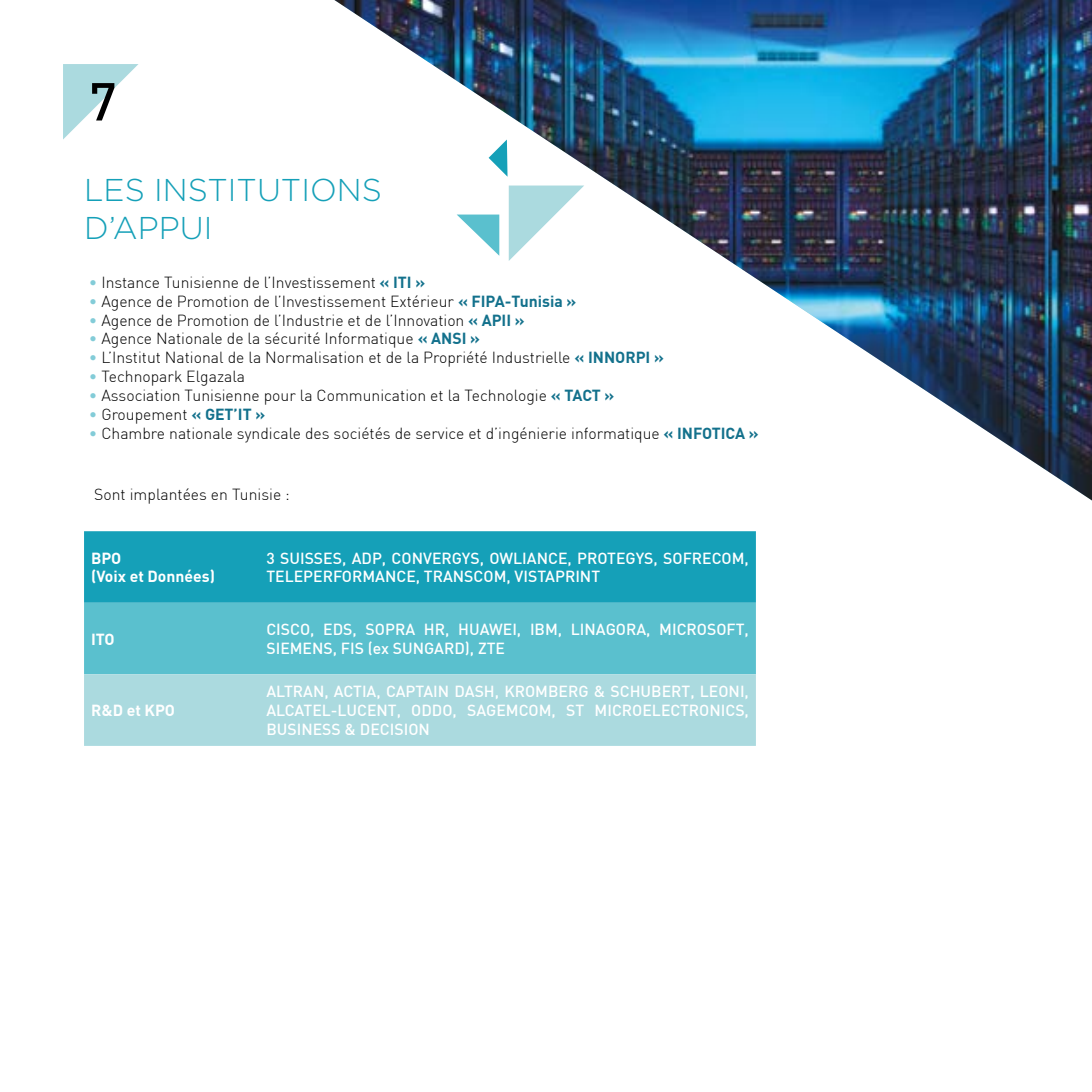
<style>
.page{position:relative;width:1092px;height:1092px;background:#fff}
.page>*{position:absolute;margin:0;border:0;box-sizing:border-box;transform-origin:0 0}
.t1{font:500 52.5px "DIN Pro";color:#000}
.t2{font:300 31.5px/37.8px "Gotham";color:#15a0b8}
.t3{font:300 15.75px "DIN Pro";color:#000}
.t4{font:500 15.75px/18.9px "DIN Pro";color:#fff}
.t5{font:700 15.75px/18.9px "DIN Pro";color:#fff}
.s1{color:#83ccd8}
.s2{font-weight:700;color:#13718c}
</style>
<div class="page">
<img style="left:334px;top:0;width:757px;height:500px">
<svg style="left:508px;top:185px;width:76px;height:76px"></svg>
<svg style="left:456px;top:214px;width:43px;height:42px"></svg>
<svg style="left:488px;top:139px;width:19px;height:38px"></svg>
<svg style="left:63px;top:64px;width:75px;height:75px"></svg>
<div style="left:84px;top:531px;width:671px;height:71px;background:#15a0b8"></div>
<div style="left:84px;top:602px;width:671px;height:72px;background:#5ac0ce"></div>
<div style="left:84px;top:674px;width:671px;height:71px;background:#abdadf"></div>
<h1 class="t1" style="left:89px;top:68px;width:29px">7</h1>
<h2 class="t2" style="left:84px;top:170px;width:299px">LES INSTITUTIONS<br>D’APPUI</h2>
<p class="t3" style="left:89px;top:272px;width:338px"><span class="s1">•</span> Instance Tunisienne de l’Investissement <span class="s2">« ITI »</span></p>
<p class="t3" style="left:89px;top:291px;width:489px"><span class="s1">•</span> Agence de Promotion de l’Investissement Extérieur <span class="s2">« FIPA-Tunisia »</span></p>
<p class="t3" style="left:89px;top:310px;width:437px"><span class="s1">•</span> Agence de Promotion de l’Industrie et de l’Innovation <span class="s2">« APII »</span></p>
<p class="t3" style="left:89px;top:329px;width:393px"><span class="s1">•</span> Agence Nationale de la sécurité Informatique <span class="s2">« ANSI »</span></p>
<p class="t3" style="left:89px;top:348px;width:576px"><span class="s1">•</span> L’Institut National de la Normalisation et de la Propriété Industrielle <span class="s2">« INNORPI »</span></p>
<p class="t3" style="left:89px;top:367px;width:158px"><span class="s1">•</span> Technopark Elgazala</p>
<p class="t3" style="left:89px;top:385px;width:527px"><span class="s1">•</span> Association Tunisienne pour la Communication et la Technologie <span class="s2">« TACT »</span></p>
<p class="t3" style="left:89px;top:404px;width:178px"><span class="s1">•</span> Groupement <span class="s2">« GET’IT »</span></p>
<p class="t3" style="left:89px;top:423px;width:671px"><span class="s1">•</span> Chambre nationale syndicale des sociétés de service et d’ingénierie informatique <span class="s2">« INFOTICA »</span></p>
<p class="t3" style="left:94px;top:484px;width:197px">Sont implantées en Tunisie :</p>
<p class="t5" style="left:91px;top:548px;width:125px">BPO<br>(Voix et Données)</p>
<p class="t4" style="left:266px;top:548px;width:484px">3 SUISSES, ADP, CONVERGYS, OWLIANCE, PROTEGYS, SOFRECOM,<br>TELEPERFORMANCE, TRANSCOM, VISTAPRINT</p>
<p class="t5" style="left:91px;top:629px;width:25px">ITO</p>
<p class="t4" style="left:266px;top:619px;width:484px">CISCO, EDS, SOPRA HR, HUAWEI, IBM, LINAGORA, MICROSOFT,<br>SIEMENS, FIS (ex SUNGARD), ZTE</p>
<p class="t5" style="left:91px;top:700px;width:86px">R&amp;D et KPO</p>
<p class="t4" style="left:266px;top:681px;width:484px;text-align:justify">ALTRAN, ACTIA, CAPTAIN DASH, KROMBERG &amp; SCHUBERT, LEONI, ALCATEL-LUCENT, ODDO, SAGEMCOM, ST MICROELECTRONICS, BUSINESS &amp; DECISION</p>
</div>
